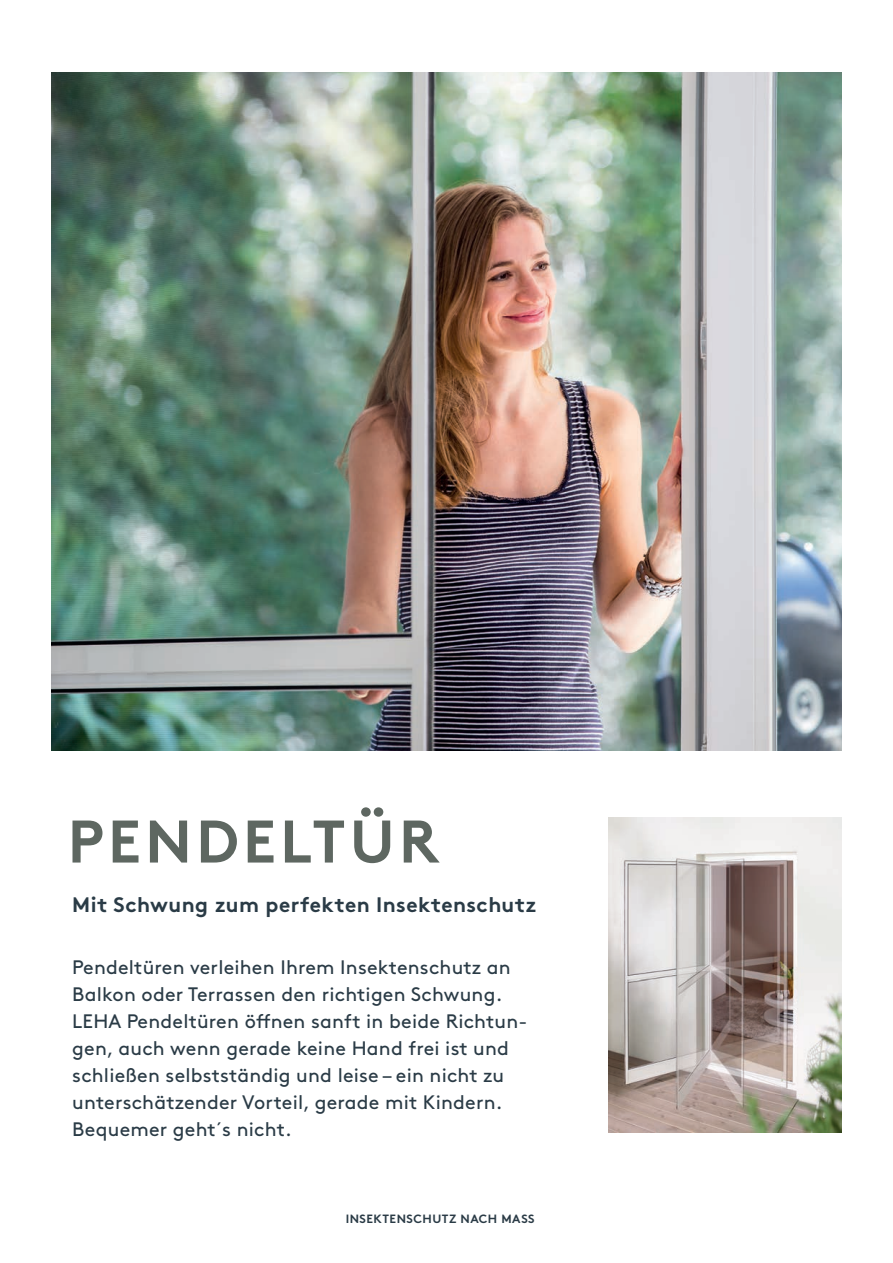
<style>
.page{position:relative;width:893px;height:1263px;background:#fff}
.page>*{position:absolute;margin:0;border:0;box-sizing:border-box;transform-origin:0 0}
.t1{font:700 60px "Brown Pro";letter-spacing:.07em;color:#5e6761}
.t2{font:700 21px "Brown Pro";letter-spacing:.02em;color:#2a3b46}
.t3{font:19.5px/27px "Brown Pro";letter-spacing:.01em;color:#2a3b46}
.t4{font:700 12px "Brown Pro";letter-spacing:.04em;color:#2a3b46}
</style>
<div class="page">
<img style="left:51px;top:72px;width:791px;height:678px">
<img style="left:608px;top:817px;width:234px;height:315px">
<h1 class="t1" style="left:68px;top:793px;width:373px">PENDELTÜR</h1>
<p class="t2" style="left:72px;top:888px;width:466px">Mit Schwung zum perfekten Insektenschutz</p>
<p class="t3" style="left:72px;top:952px;width:457px">Pendeltüren verleihen Ihrem Insektenschutz an Balkon oder Terrassen den richtigen Schwung.<br>LEHA Pendeltüren öffnen sanft in beide Richtun&shy;gen, auch wenn gerade keine Hand frei ist und schließen selbstständig und leise – ein nicht zu unterschätzender Vorteil, gerade mit Kindern.<br>Bequemer geht´s nicht.</p>
<p class="t4" style="left:346px;top:1209px;width:190px">INSEKTENSCHUTZ NACH MASS</p>
</div>
